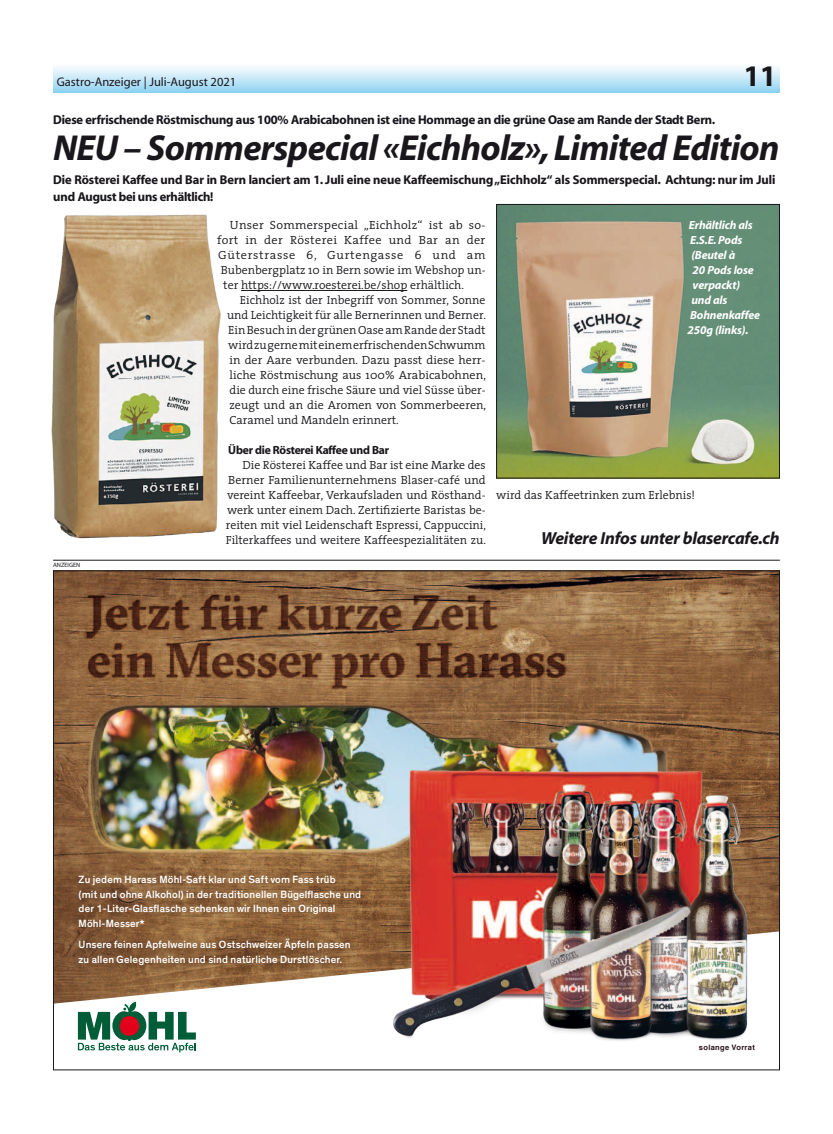
<style>
.page{position:relative;width:833px;height:1134px;background:#fff}
.page>*{position:absolute;margin:0;border:0;box-sizing:border-box;transform-origin:0 0}
.t1{font:italic 700 36.25px "Myriad";letter-spacing:-.02em;color:#1a171c}
.t2{font:30px "Myriad Headline";color:#1a171c}
.t3{font:italic 700 17.5px "Myriad";letter-spacing:-.015em;color:#1a171c}
.t4{font:12.75px/17.5px "Myriad Headline";letter-spacing:-.01em;color:#1a171c}
.t5{font:12.5px "Myriad";color:#1a171c}
.t6{font:300 11.88px/15px "The Serif";color:#1a171c;text-align:justify}
.t7{font:italic 700 11.88px "Myriad";letter-spacing:-.015em;color:#fff}
.t8{font:300 11.88px "The Serif";letter-spacing:.02em;color:#1a171c;scale:1.04 1}
.t9{font:300 11.88px "The Serif";letter-spacing:.025em;color:#1a171c;scale:1.04 1}
.t10{font:300 11.88px "The Serif";letter-spacing:.055em;color:#1a171c;scale:1.04 1}
.t11{font:11.88px "Myriad Headline";letter-spacing:-.015em;color:#1a171c}
.t12{font:500 11.25px/15.1px "Theinhardt";letter-spacing:.015em;color:#fff}
.t13{font:500 10.62px/14.5px "Theinhardt";letter-spacing:.015em;color:#fff}
.t14{font:700 7.5px "Helvetica";letter-spacing:.045em;color:#2a161e}
.t15{font:6.25px "Myriad";color:#1a171c}
</style>
<div class="page">
<div style="left:53px;top:64px;width:727px;height:28px;background:linear-gradient(to bottom,#fff,#96d5f2)"></div>
<hr style="left:53px;top:560px;width:727px;height:1px;background:#1a171c">
<img style="left:55px;top:572px;width:723px;height:359px">
<svg style="left:55px;top:931px;width:266px;height:122px"></svg>
<svg style="left:78px;top:1002px;width:118px;height:50px"></svg>
<div style="left:67px;top:863px;width:307px;height:114px;background:#2a161e;opacity:.5"></div>
<img style="left:363px;top:725px;width:415px;height:316px">
<hr style="left:241px;top:290px;width:166px;height:1px;background:#1a171c">
<img style="left:498px;top:206px;width:280px;height:270px">
<div style="left:496px;top:204px;width:284px;height:274px;border:1px solid #1a171c"></div>
<img style="left:51px;top:214px;width:170px;height:325px">
<p class="t5" style="left:57px;top:76px;width:181px">Gastro-Anzeiger | Juli-August 2021</p>
<h2 class="t2" style="left:744px;top:61px;width:34px">11</h2>
<p class="t4" style="left:53px;top:111px;width:663px">Diese erfrischende Röstmischung aus 100% Arabicabohnen ist eine Hommage an die grüne Oase am Rande der Stadt Bern.</p>
<h1 class="t1" style="left:53px;top:129px;width:728px">NEU – Sommerspecial «Eichholz», Limited Edition</h1>
<p class="t4" style="left:53px;top:171px;width:723px">Die Rösterei Kaffee und Bar in Bern lanciert am 1. Juli eine neue Kaffeemischung „Eichholz“ als Sommerspecial. Achtung: nur im Juli und August bei uns erhältlich!</p>
<p class="t7" style="left:689px;top:219px;width:65px">Erhältlich als</p>
<p class="t7" style="left:690px;top:234px;width:54px">E.S.E. Pods</p>
<p class="t7" style="left:691px;top:249px;width:45px">(Beutel à</p>
<p class="t7" style="left:692px;top:264px;width:63px">20 Pods lose</p>
<p class="t7" style="left:692px;top:279px;width:49px">verpackt)</p>
<p class="t7" style="left:691px;top:294px;width:37px">und als</p>
<p class="t7" style="left:690px;top:309px;width:71px">Bohnenkaffee</p>
<p class="t7" style="left:687px;top:324px;width:62px">250g (links).</p>
<p class="t8" style="left:230px;top:215px;width:247px">Unser Sommerspecial „Eichholz“ ist ab so-</p>
<p class="t9" style="left:217px;top:230px;width:259px">fort in der Rösterei Kaffee und Bar an der</p>
<p class="t10" style="left:218px;top:245px;width:258px">Güterstrasse 6, Gurtengasse 6 und am</p>
<p class="t6" style="left:221px;top:262px;width:266px">Bubenbergplatz 10 in Bern sowie im Webshop un-</p>
<p class="t6" style="left:223px;top:277px;width:242px">ter https://www.roesterei.be/shop erhältlich.</p>
<p class="t6" style="left:240px;top:292px;width:247px">Eichholz ist der Inbegriff von Sommer, Sonne</p>
<p class="t6" style="left:227px;top:307px;width:260px">und Leichtigkeit für alle Bernerinnen und Berner.</p>
<p class="t6" style="left:228px;top:322px;width:259px">Ein Besuch in der grünen Oase am Rande der Stadt</p>
<p class="t6" style="left:228px;top:337px;width:259px">wird zu gerne mit einem erfrischenden Schwumm</p>
<p class="t6" style="left:229px;top:352px;width:257px">in der Aare verbunden. Dazu passt diese herr-</p>
<p class="t6" style="left:229px;top:367px;width:258px">liche Röstmischung aus 100% Arabicabohnen,</p>
<p class="t6" style="left:229px;top:382px;width:257px">die durch eine frische Säure und viel Süsse über-</p>
<p class="t6" style="left:229px;top:397px;width:258px">zeugt und an die Aromen von Sommerbeeren,</p>
<p class="t6" style="left:229px;top:412px;width:171px">Caramel und Mandeln erinnert.</p>
<p class="t11" style="left:228px;top:444px;width:162px">Über die Rösterei Kaffee und Bar</p>
<p class="t6" style="left:226px;top:457px;width:262px;text-indent:17px">Die Rösterei Kaffee und Bar ist eine Marke des Berner Familienunternehmens Blaser-café und vereint Kaffeebar, Verkaufsladen und Rösthand&shy;werk unter einem Dach. Zertifizierte Baristas be&shy;reiten mit viel Leidenschaft Espressi, Cappuccini, Filterkaffees und weitere Kaffeespezialitäten zu.</p>
<p class="t6" style="left:496px;top:487px;width:200px">wird das Kaffeetrinken zum Erlebnis!</p>
<h3 class="t3" style="left:541px;top:529px;width:240px">Weitere Infos unter blasercafe.ch</h3>
<p class="t15" style="left:53px;top:561px;width:29px">ANZEIGEN</p>
<p class="t13" style="left:79px;top:872px;width:284px">Zu jedem Harass Möhl-Saft klar und Saft vom Fass trüb<br>(mit und ohne Alkohol) in der traditionellen Bügelflasche und der 1-Liter-Glasflasche schenken wir Ihnen ein Original Möhl-Messer*</p>
<p class="t13" style="left:79px;top:938px;width:274px">Unsere feinen Apfelweine aus Ostschweizer Äpfeln passen zu allen Gelegenheiten und sind natürliche Durstlöscher.</p>
<p class="t12" style="left:79px;top:872px;width:301px">Zu jedem Harass Möhl-Saft klar und Saft vom Fass trüb<br>(mit und ohne Alkohol) in der traditionellen Bügelflasche und der 1-Liter-Glasflasche schenken wir Ihnen ein Original<br>Möhl Brotkörbchen.*</p>
<p class="t12" style="left:79px;top:940px;width:290px">Unsere feinen Apfelweine aus Ostschweizer Äpfeln passen zu allen Gelegenheiten und sind natürliche Durstlöscher.</p>
<p class="t14" style="left:699px;top:1042px;width:57px">solange Vorrat</p>
</div>
